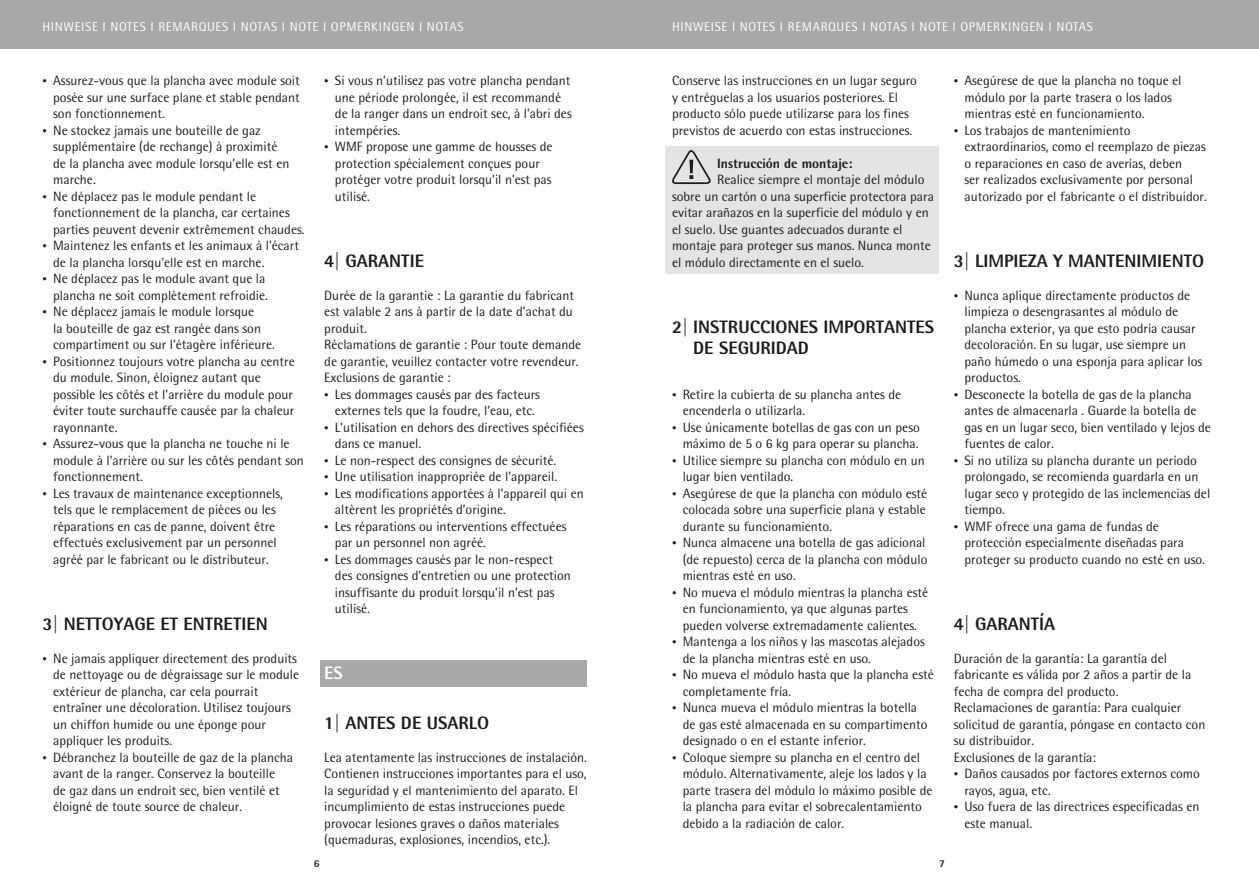
<style>
.page{position:relative;width:1259px;height:893px;background:#fff}
.page>*{position:absolute;margin:0;border:0;box-sizing:border-box;transform-origin:0 0}
.t1{font:700 18px/21px "WMF Rotis";color:#1d1d1b}
.t2{font:700 18px "WMF Rotis";color:#fff}
.t3{font:13.5px/16.5px "WMF Rotis";color:#1d1d1b}
.t4{font:700 13.5px "WMF Rotis";color:#1d1d1b}
.t5{font:12.75px "WMF Rotis";letter-spacing:.05em;color:#fff}
.t6{font:700 10.5px "WMF Rotis";color:#1d1d1b}
.s1{font-size:9px}
</style>
<div class="page">
<div style="left:629px;top:0;width:630px;height:49px;background:#a8a8a8"></div>
<div style="left:0;top:0;width:629px;height:49px;background:#a8a8a8"></div>
<div style="left:665px;top:146px;width:274px;height:128px;background:#e4e4e3"></div>
<svg style="left:672px;top:150px;width:39px;height:34px"></svg>
<div style="left:320px;top:661px;width:267px;height:26px;background:#a8a8a8"></div>
<p class="t5" style="left:43px;top:19px;width:422px">HINWEISE I NOTES I REMARQUES I NOTAS I NOTE I OPMERKINGEN I NOTAS</p>
<p class="t5" style="left:672px;top:19px;width:422px">HINWEISE I NOTES I REMARQUES I NOTAS I NOTE I OPMERKINGEN I NOTAS</p>
<p class="t3" style="left:53px;top:72px;width:248px;text-align:justify;text-indent:-11px"><span class="s1">•</span> Assurez-vous que la plancha avec module soit posée sur une surface plane et stable pendant son fonctionnement.</p>
<p class="t3" style="left:53px;top:122px;width:238px;text-indent:-11px"><span class="s1">•</span> Ne stockez jamais une bouteille de gaz supplémentaire (de rechange) à proximité de la plancha avec module lorsqu’elle est en marche.</p>
<p class="t3" style="left:53px;top:188px;width:253px;text-indent:-11px"><span class="s1">•</span> Ne déplacez pas le module pendant le fonctionnement de la plancha, car certaines parties peuvent devenir extrêmement chaudes.</p>
<p class="t3" style="left:53px;top:237px;width:247px;text-indent:-11px"><span class="s1">•</span> Maintenez les enfants et les animaux à l'écart de la plancha lorsqu'elle est en marche.</p>
<p class="t3" style="left:43px;top:270px;width:227px;text-align:right"><span class="s1">•</span> Ne déplacez pas le module avant que la plancha ne soit complètement refroidie.</p>
<p class="t3" style="left:53px;top:303px;width:223px;text-indent:-11px"><span class="s1">•</span> Ne déplacez jamais le module lorsque<br>la bouteille de gaz est rangée dans son compartiment ou sur l’étagère inférieure.</p>
<p class="t3" style="left:53px;top:353px;width:243px;text-indent:-11px"><span class="s1">•</span> Positionnez toujours votre plancha au centre du module. Sinon, éloignez autant que possible les côtés et l’arrière du module pour éviter toute surchauffe causée par la chaleur rayonnante.</p>
<p class="t3" style="left:53px;top:435px;width:252px;text-indent:-11px"><span class="s1">•</span> Assurez-vous que la plancha ne touche ni le module à l’arrière ou sur les côtés pendant son fonctionnement.</p>
<p class="t3" style="left:43px;top:485px;width:242px;text-align:center"><span class="s1">•</span> Les travaux de maintenance exceptionnels, tels que le remplacement de pièces ou les réparations en cas de panne, doivent être effectués exclusivement par un personnel agréé par le fabricant ou le distributeur.</p>
<h1 class="t1" style="left:43px;top:613px;width:227px">3| NETTOYAGE ET ENTRETIEN</h1>
<p class="t3" style="left:53px;top:650px;width:248px;text-indent:-11px"><span class="s1">•</span> Ne jamais appliquer directement des produits de nettoyage ou de dégraissage sur le module extérieur de plancha, car cela pourrait entraîner une décoloration. Utilisez toujours un chiffon humide ou une éponge pour appliquer les produits.</p>
<p class="t3" style="left:53px;top:749px;width:242px;text-indent:-11px"><span class="s1">•</span> Débranchez la bouteille de gaz de la plancha avant de la ranger. Conservez la bouteille<br>de gaz dans un endroit sec, bien ventilé et éloigné de toute source de chaleur.</p>
<p class="t3" style="left:335px;top:72px;width:238px;text-indent:-11px"><span class="s1">•</span> Si vous n’utilisez pas votre plancha pendant une période prolongée, il est recommandé de la ranger dans un endroit sec, à l’abri des intempéries.</p>
<p class="t3" style="left:335px;top:138px;width:219px;text-indent:-11px"><span class="s1">•</span> WMF propose une gamme de housses de protection spécialement conçues pour protéger votre produit lorsqu’il n’est pas utilisé.</p>
<h1 class="t1" style="left:324px;top:250px;width:101px">4| GARANTIE</h1>
<p class="t3" style="left:324px;top:287px;width:258px">Durée de la garantie : La garantie du fabricant est valable 2 ans à partir de la date d’achat du produit.<br>Réclamations de garantie : Pour toute demande de garantie, veuillez contacter votre revendeur.<br>Exclusions de garantie :</p>
<p class="t3" style="left:324px;top:386px;width:217px;text-align:center"><span class="s1">•</span> Les dommages causés par des facteurs externes tels que la foudre, l’eau, etc.</p>
<p class="t3" style="left:335px;top:419px;width:250px;text-indent:-11px"><span class="s1">•</span> L’utilisation en dehors des directives spécifiées dans ce manuel.</p>
<p class="t3" style="left:324px;top:452px;width:233px"><span class="s1">•</span> Le non-respect des consignes de sécurité.</p>
<p class="t3" style="left:324px;top:468px;width:234px"><span class="s1">•</span> Une utilisation inappropriée de l’appareil.</p>
<p class="t3" style="left:335px;top:485px;width:250px;text-indent:-11px"><span class="s1">•</span> Les modifications apportées à l’appareil qui en altèrent les propriétés d’origine.</p>
<p class="t3" style="left:335px;top:518px;width:233px;text-indent:-11px"><span class="s1">•</span> Les réparations ou interventions effectuées par un personnel non agréé.</p>
<p class="t3" style="left:335px;top:551px;width:237px;text-indent:-11px"><span class="s1">•</span> Les dommages causés par le non-respect des consignes d’entretien ou une protection insuffisante du produit lorsqu’il n’est pas utilisé.</p>
<h1 class="t2" style="left:324px;top:662px;width:20px">ES</h1>
<h1 class="t1" style="left:324px;top:712px;width:166px">1| ANTES DE USARLO</h1>
<p class="t3" style="left:324px;top:749px;width:264px">Lea atentamente las instrucciones de instalación.<br>Contienen instrucciones importantes para el uso, la seguridad y el mantenimiento del aparato. El incumplimiento de estas instrucciones puede provocar lesiones graves o daños materiales (quemaduras, explosiones, incendios, etc.).</p>
<p class="t3" style="left:672px;top:72px;width:246px">Conserve las instrucciones en un lugar seguro y entréguelas a los usuarios posteriores. El producto sólo puede utilizarse para los fines previstos de acuerdo con estas instrucciones.</p>
<p class="t4" style="left:717px;top:154px;width:137px">Instrucción de montaje:</p>
<p class="t3" style="left:672px;top:171px;width:263px;text-indent:45px">Realice siempre el montaje del módulo sobre un cartón o una superficie protectora para evitar arañazos en la superficie del módulo y en el suelo. Use guantes adecuados durante el montaje para proteger sus manos. Nunca monte el módulo directamente en el suelo.</p>
<h1 class="t1" style="left:693px;top:316px;width:242px;text-indent:-21px">2| INSTRUCCIONES IMPORTANTES<br>DE SEGURIDAD</h1>
<p class="t3" style="left:682px;top:386px;width:220px;text-indent:-11px"><span class="s1">•</span> Retire la cubierta de su plancha antes de encenderla o utilizarla.</p>
<p class="t3" style="left:672px;top:419px;width:249px;text-align:right"><span class="s1">•</span> Use únicamente botellas de gas con un peso máximo de 5 o 6 kg para operar su plancha.</p>
<p class="t3" style="left:682px;top:452px;width:244px;text-indent:-11px"><span class="s1">•</span> Utilice siempre su plancha con módulo en un lugar bien ventilado.</p>
<p class="t3" style="left:682px;top:485px;width:246px;text-align:justify;text-indent:-11px"><span class="s1">•</span> Asegúrese de que la plancha con módulo esté colocada sobre una superficie plana y estable durante su funcionamiento.</p>
<p class="t3" style="left:682px;top:534px;width:246px;text-indent:-11px"><span class="s1">•</span> Nunca almacene una botella de gas adicional (de repuesto) cerca de la plancha con módulo mientras esté en uso.</p>
<p class="t3" style="left:682px;top:584px;width:247px;text-indent:-11px"><span class="s1">•</span> No mueva el módulo mientras la plancha esté en funcionamiento, ya que algunas partes pueden volverse extremadamente calientes.</p>
<p class="t3" style="left:682px;top:633px;width:244px;text-indent:-11px"><span class="s1">•</span> Mantenga a los niños y las mascotas alejados de la plancha mientras esté en uso.</p>
<p class="t3" style="left:682px;top:666px;width:253px;text-indent:-11px"><span class="s1">•</span> No mueva el módulo hasta que la plancha esté completamente fría.</p>
<p class="t3" style="left:682px;top:699px;width:246px;text-indent:-11px"><span class="s1">•</span> Nunca mueva el módulo mientras la botella de gas esté almacenada en su compartimento designado o en el estante inferior.</p>
<p class="t3" style="left:682px;top:749px;width:251px;text-indent:-11px"><span class="s1">•</span> Coloque siempre su plancha en el centro del módulo. Alternativamente, aleje los lados y la parte trasera del módulo lo máximo posible de la plancha para evitar el sobrecalentamiento debido a la radiación de calor.</p>
<p class="t6" style="left:314px;top:857px;width:7px">6</p>
<p class="t6" style="left:939px;top:857px;width:7px">7</p>
<p class="t3" style="left:964px;top:72px;width:219px;text-indent:-11px"><span class="s1">•</span> Asegúrese de que la plancha no toque el módulo por la parte trasera o los lados mientras esté en funcionamiento.</p>
<p class="t3" style="left:964px;top:122px;width:244px;text-indent:-11px"><span class="s1">•</span> Los trabajos de mantenimiento extraordinarios, como el reemplazo de piezas o reparaciones en caso de averías, deben<br>ser realizados exclusivamente por personal autorizado por el fabricante o el distribuidor.</p>
<h1 class="t1" style="left:954px;top:250px;width:252px">3| LIMPIEZA Y MANTENIMIENTO</h1>
<p class="t3" style="left:964px;top:287px;width:239px;text-indent:-11px"><span class="s1">•</span> Nunca aplique directamente productos de limpieza o desengrasantes al módulo de plancha exterior, ya que esto podría causar decoloración. En su lugar, use siempre un paño húmedo o una esponja para aplicar los productos.</p>
<p class="t3" style="left:964px;top:386px;width:248px;text-indent:-11px"><span class="s1">•</span> Desconecte la botella de gas de la plancha antes de almacenarla . Guarde la botella de gas en un lugar seco, bien ventilado y lejos de fuentes de calor.</p>
<p class="t3" style="left:964px;top:452px;width:247px;text-indent:-11px"><span class="s1">•</span> Si no utiliza su plancha durante un período prolongado, se recomienda guardarla en un lugar seco y protegido de las inclemencias del tiempo.</p>
<p class="t3" style="left:964px;top:518px;width:242px;text-indent:-11px"><span class="s1">•</span> WMF ofrece una gama de fundas de protección especialmente diseñadas para proteger su producto cuando no esté en uso.</p>
<h1 class="t1" style="left:954px;top:613px;width:103px">4| GARANTÍA</h1>
<p class="t3" style="left:954px;top:650px;width:253px">Duración de la garantía: La garantía del fabricante es válida por 2 años a partir de la fecha de compra del producto.<br>Reclamaciones de garantía: Para cualquier solicitud de garantía, póngase en contacto con su distribuidor.<br>Exclusiones de la garantía:</p>
<p class="t3" style="left:964px;top:765px;width:237px;text-indent:-11px"><span class="s1">•</span> Daños causados por factores externos como rayos, agua, etc.</p>
<p class="t3" style="left:964px;top:798px;width:237px;text-indent:-11px"><span class="s1">•</span> Uso fuera de las directrices especificadas en este manual.</p>
</div>
